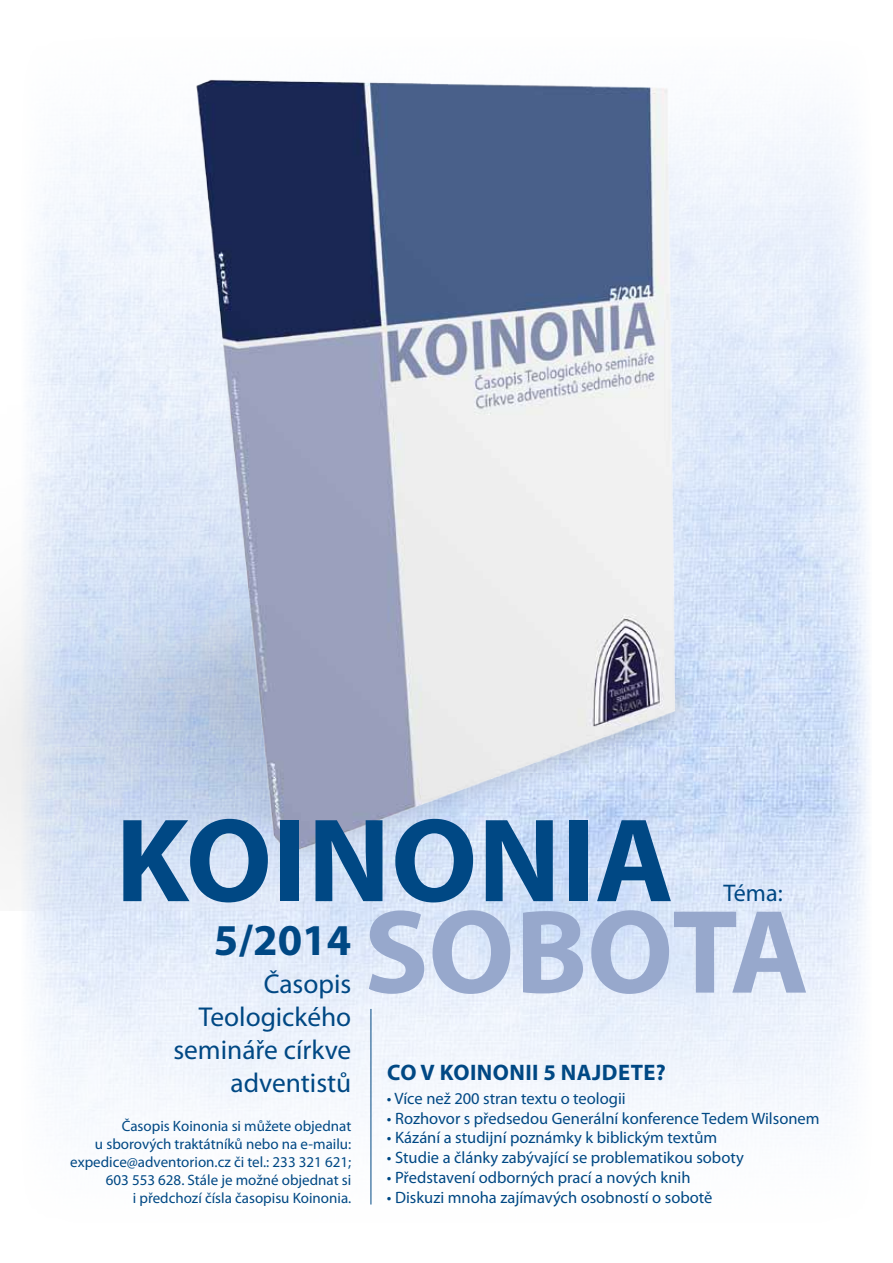
<style>
.page{position:relative;width:893px;height:1263px;background:#fff}
.page>*{position:absolute;margin:0;border:0;box-sizing:border-box;transform-origin:0 0}
.t1{font:700 120px "Myriad Pro";letter-spacing:.005em;color:#004884}
.t2{font:700 120px "Myriad Pro";letter-spacing:-.005em;color:#97a8cc}
.t3{font:700 44.25px "Myriad Pro";color:#004884}
.t4{font:27.45px/32.8px "Myriad Pro";color:#004884;text-align:right}
.t5{font:24.15px "Myriad Pro";color:#004884}
.t6{font:700 22.5px "Myriad Pro";letter-spacing:.02em;color:#004884}
.t7{font:16.5px "Myriad Pro";color:#004884}
.t8{font:15px/18px "Myriad Pro";color:#004884;text-align:right}
</style>
<div class="page">
<img style="left:23px;top:910px;width:842px;height:295px">
<img style="left:0;top:117px;width:870px;height:793px">
<img style="left:130px;top:79px;width:584px;height:777px">
<hr style="left:371px;top:1009px;width:1px;height:195px;background:#004884">
<h1 class="t1" style="left:115px;top:782px;width:560px">KOINONIA</h1>
<h2 class="t3" style="left:214px;top:911px;width:139px">5/2014</h2>
<h3 class="t5" style="left:724px;top:878px;width:61px">Téma:</h3>
<h1 class="t2" style="left:364px;top:874px;width:446px">SOBOTA</h1>
<h3 class="t4" style="left:173px;top:967px;width:179px">Časopis<br>Teologického semináře církve adventistů</h3>
<h3 class="t6" style="left:387px;top:1057px;width:280px">CO V KOINONII 5 NAJDETE?</h3>
<p class="t7" style="left:387px;top:1088px;width:240px">• Více než 200 stran textu o teologii</p>
<p class="t7" style="left:387px;top:1108px;width:434px">• Rozhovor s předsedou Generální konference Tedem Wilsonem</p>
<p class="t7" style="left:387px;top:1127px;width:332px">• Kázání a studijní poznámky k biblickým textům</p>
<p class="t7" style="left:387px;top:1147px;width:358px">• Studie a články zabývající se problematikou soboty</p>
<p class="t7" style="left:387px;top:1167px;width:305px">• Představení odborných prací a nových knih</p>
<p class="t7" style="left:387px;top:1187px;width:327px">• Diskuzi mnoha zajímavých osobností o sobotě</p>
<p class="t8" style="left:70px;top:1116px;width:283px">Časopis Koinonia si můžete objednat<br>u sborových traktátníků nebo na e-mailu: expedice@adventorion.cz či tel.: 233 321 621; 603 553 628. Stále je možné objednat si<br>i předchozí čísla časopisu Koinonia.</p>
</div>
